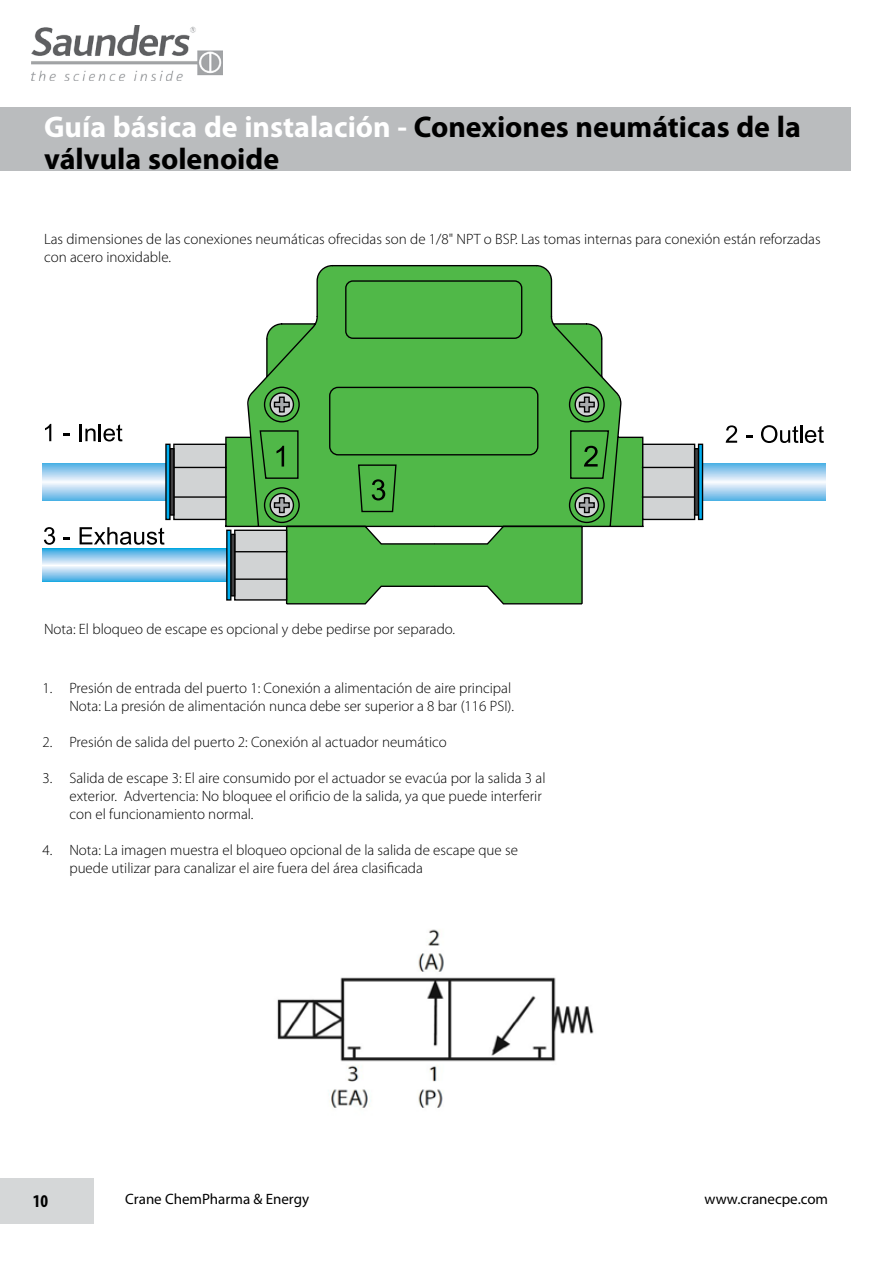
<style>
.page{position:relative;width:893px;height:1263px;background:#fff}
.page>*{position:absolute;margin:0;border:0;box-sizing:border-box;transform-origin:0 0}
.t1{font:700 30px/31.5px "Myriad Pro";color:#000}
.t2{font:700 condensed 18px "Myriad Pro";color:#000}
.t3{font:300 15px/18px "Myriad Pro";color:#000}
.t4{font:15px "Myriad Pro";color:#000}
.s1{color:#fff}
</style>
<div class="page">
<img style="left:31px;top:26px;width:192px;height:54px">
<div style="left:0;top:107px;width:850px;height:64px;background:#babcbe"></div>
<div style="left:0;top:1178px;width:94px;height:45px;background:#d5d7d8"></div>
<img style="left:277px;top:929px;width:317px;height:179px">
<svg style="left:42px;top:464px;width:123px;height:36px;background:#a8d4f0"></svg>
<svg style="left:224px;top:265px;width:421px;height:340px"></svg>
<svg style="left:276px;top:446px;width:8px;height:20px"></svg>
<svg style="left:584px;top:446px;width:14px;height:20px"></svg>
<svg style="left:372px;top:479px;width:13px;height:21px"></svg>
<svg style="left:726px;top:425px;width:11px;height:18px"></svg>
<svg style="left:746px;top:435px;width:6px;height:2px"></svg>
<svg style="left:761px;top:425px;width:63px;height:18px"></svg>
<div style="left:174px;top:444px;width:52px;height:75px;background:#d1d3d4"></div>
<div style="left:173px;top:444px;width:53px;height:76px;border:1px solid #000"></div>
<hr style="left:174px;top:467px;width:53px;height:1px;background:#000">
<hr style="left:174px;top:496px;width:53px;height:2px;background:#000">
<hr style="left:170px;top:449px;width:4px;height:66px;background:#414042">
<div style="left:169px;top:448px;width:6px;height:68px;border:1px solid #000"></div>
<hr style="left:166px;top:444px;width:4px;height:75px;background:#00aeef">
<div style="left:165px;top:444px;width:6px;height:76px;border:1px solid #000"></div>
<svg style="left:703px;top:464px;width:122px;height:36px;background:#a9d4f0"></svg>
<div style="left:643px;top:444px;width:52px;height:75px;background:#d1d3d4"></div>
<div style="left:642px;top:444px;width:53px;height:76px;border:1px solid #000"></div>
<hr style="left:642px;top:467px;width:53px;height:1px;background:#000">
<hr style="left:642px;top:496px;width:53px;height:2px;background:#000">
<hr style="left:695px;top:449px;width:4px;height:66px;background:#414042">
<div style="left:694px;top:448px;width:5px;height:68px;border:1px solid #000"></div>
<hr style="left:699px;top:444px;width:3px;height:75px;background:#00aeef">
<div style="left:698px;top:444px;width:5px;height:76px;border:1px solid #000"></div>
<svg style="left:42px;top:548px;width:184px;height:34px;background:#92cdee"></svg>
<div style="left:235px;top:530px;width:52px;height:70px;background:#d1d3d4"></div>
<div style="left:234px;top:530px;width:53px;height:71px;border:1px solid #000"></div>
<hr style="left:235px;top:551px;width:53px;height:1px;background:#000">
<hr style="left:235px;top:578px;width:53px;height:2px;background:#000">
<hr style="left:231px;top:534px;width:4px;height:62px;background:#414042">
<div style="left:230px;top:534px;width:5px;height:62px;border:1px solid #000"></div>
<hr style="left:227px;top:530px;width:4px;height:70px;background:#00aeef">
<div style="left:226px;top:530px;width:5px;height:71px;border:1px solid #000"></div>
<svg style="left:45px;top:424px;width:6px;height:17px"></svg>
<svg style="left:63px;top:434px;width:7px;height:2px"></svg>
<hr style="left:79px;top:424px;width:3px;height:17px;background:#000">
<svg style="left:85px;top:424px;width:37px;height:17px"></svg>
<svg style="left:44px;top:527px;width:11px;height:18px"></svg>
<svg style="left:64px;top:537px;width:6px;height:2px"></svg>
<svg style="left:80px;top:527px;width:84px;height:18px"></svg>
<svg style="left:270px;top:393px;width:23px;height:23px"></svg>
<div style="left:270px;top:392px;width:24px;height:25px;border:1px solid #000;border-radius:50%"></div>
<svg style="left:273px;top:396px;width:18px;height:17px"></svg>
<svg style="left:270px;top:493px;width:23px;height:24px"></svg>
<div style="left:270px;top:493px;width:24px;height:24px;border:1px solid #000;border-radius:50%"></div>
<svg style="left:273px;top:496px;width:18px;height:18px"></svg>
<svg style="left:575px;top:393px;width:23px;height:23px"></svg>
<div style="left:574px;top:392px;width:25px;height:25px;border:1px solid #000;border-radius:50%"></div>
<svg style="left:578px;top:396px;width:17px;height:17px"></svg>
<svg style="left:575px;top:493px;width:23px;height:24px"></svg>
<div style="left:574px;top:493px;width:25px;height:24px;border:1px solid #000;border-radius:50%"></div>
<svg style="left:578px;top:496px;width:17px;height:18px"></svg>
<h1 class="t1" style="left:44px;top:110px;width:758px"><span class="s1">Guía básica de instalación -</span> Conexiones neumáticas de la válvula solenoide</h1>
<p class="t3" style="left:44px;top:230px;width:778px">Las dimensiones de las conexiones neumáticas ofrecidas son de 1/8" NPT o BSP. Las tomas internas para conexión están reforzadas con acero inoxidable.</p>
<p class="t3" style="left:44px;top:620px;width:413px">Nota: El bloqueo de escape es opcional y debe pedirse por separado.</p>
<p class="t3" style="left:42px;top:679px;width:473px;text-align:right">1. Presión de entrada del puerto 1: Conexión a alimentación de aire principal<br>Nota: La presión de alimentación nunca debe ser superior a 8 bar (116 PSI).</p>
<p class="t3" style="left:42px;top:733px;width:406px">2. Presión de salida del puerto 2: Conexión al actuador neumático</p>
<p class="t3" style="left:69px;top:769px;width:478px;text-indent:-27px">3. Salida de escape 3: El aire consumido por el actuador se evacúa por la salida 3 al exterior. Advertencia: No bloquee el orificio de la salida, ya que puede interferir con el funcionamiento normal.</p>
<p class="t3" style="left:69px;top:841px;width:450px;text-indent:-27px">4. Nota: La imagen muestra el bloqueo opcional de la salida de escape que se puede utilizar para canalizar el aire fuera del área clasificada</p>
<p class="t2" style="left:33px;top:1190px;width:17px">10</p>
<p class="t4" style="left:125px;top:1190px;width:185px">Crane ChemPharma &amp; Energy</p>
<p class="t4" style="left:704px;top:1190px;width:125px">www.cranecpe.com</p>
</div>
